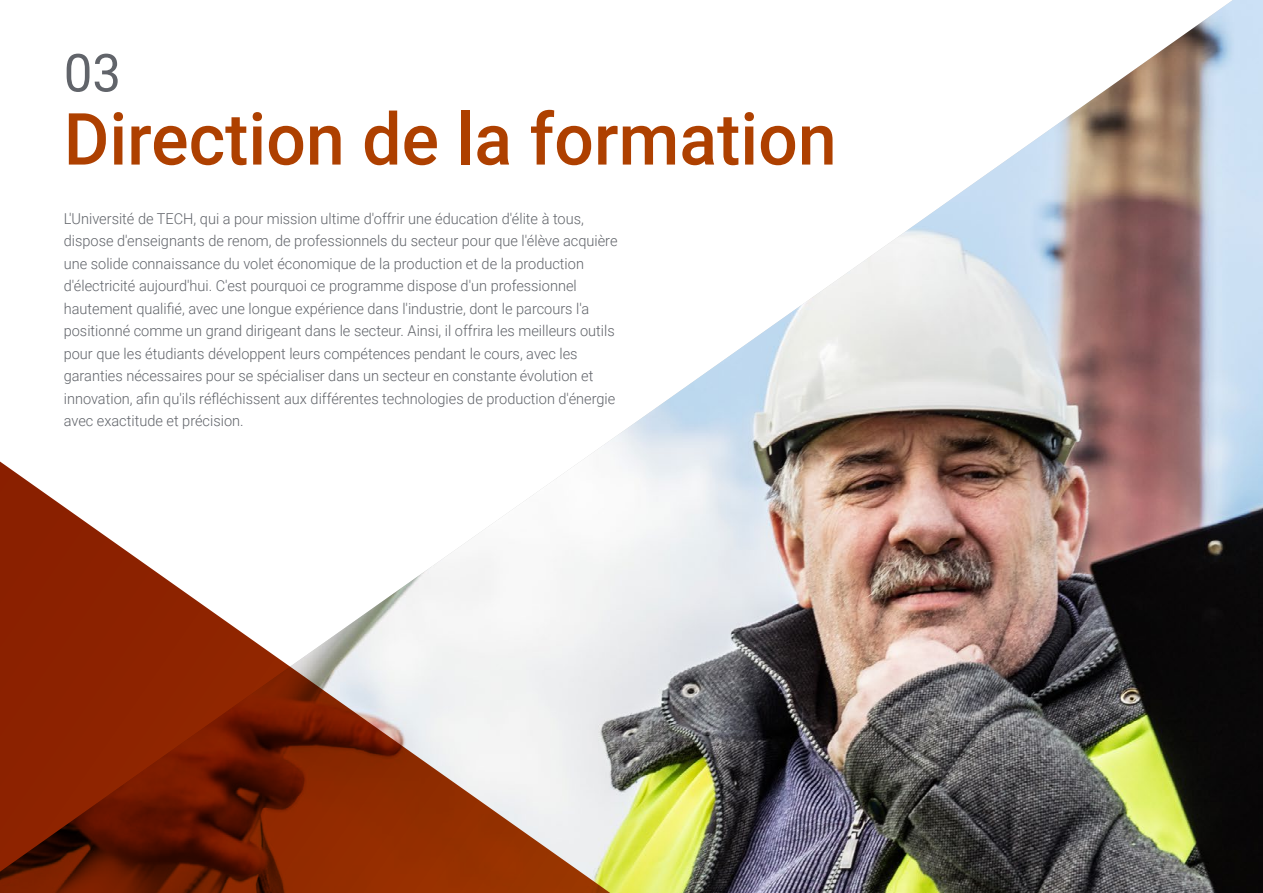
<style>
.page{position:relative;width:1263px;height:893px;background:#fff}
.page>*{position:absolute;margin:0;border:0;box-sizing:border-box;transform-origin:0 0}
.t1{font:500 72px "Roboto";color:#ae4000}
.t2{font:52.5px "Roboto";color:#61646a}
.t3{font:300 15px/22.5px "Roboto";color:#61646a}
</style>
<div class="page">
<img style="left:602px;top:0;width:661px;height:893px">
<svg style="left:0;top:446px;width:640px;height:447px"></svg>
<h2 class="t2" style="left:64px;top:36px;width:59px">03</h2>
<h1 class="t1" style="left:64px;top:89px;width:774px">Direction de la formation</h1>
<p class="t3" style="left:64px;top:207px;width:555px">L'Université de TECH, qui a pour mission ultime d'offrir une éducation d'élite à tous, dispose d'enseignants de renom, de professionnels du secteur pour que l'élève acquière une solide connaissance du volet économique de la production et de la production d'électricité aujourd'hui. C'est pourquoi ce programme dispose d'un professionnel hautement qualifié, avec une longue expérience dans l'industrie, dont le parcours l'a positionné comme un grand dirigeant dans le secteur. Ainsi, il offrira les meilleurs outils pour que les étudiants développent leurs compétences pendant le cours, avec les garanties nécessaires pour se spécialiser dans un secteur en constante évolution et innovation, afin qu'ils réfléchissent aux différentes technologies de production d'énergie avec exactitude et précision.</p>
</div>
